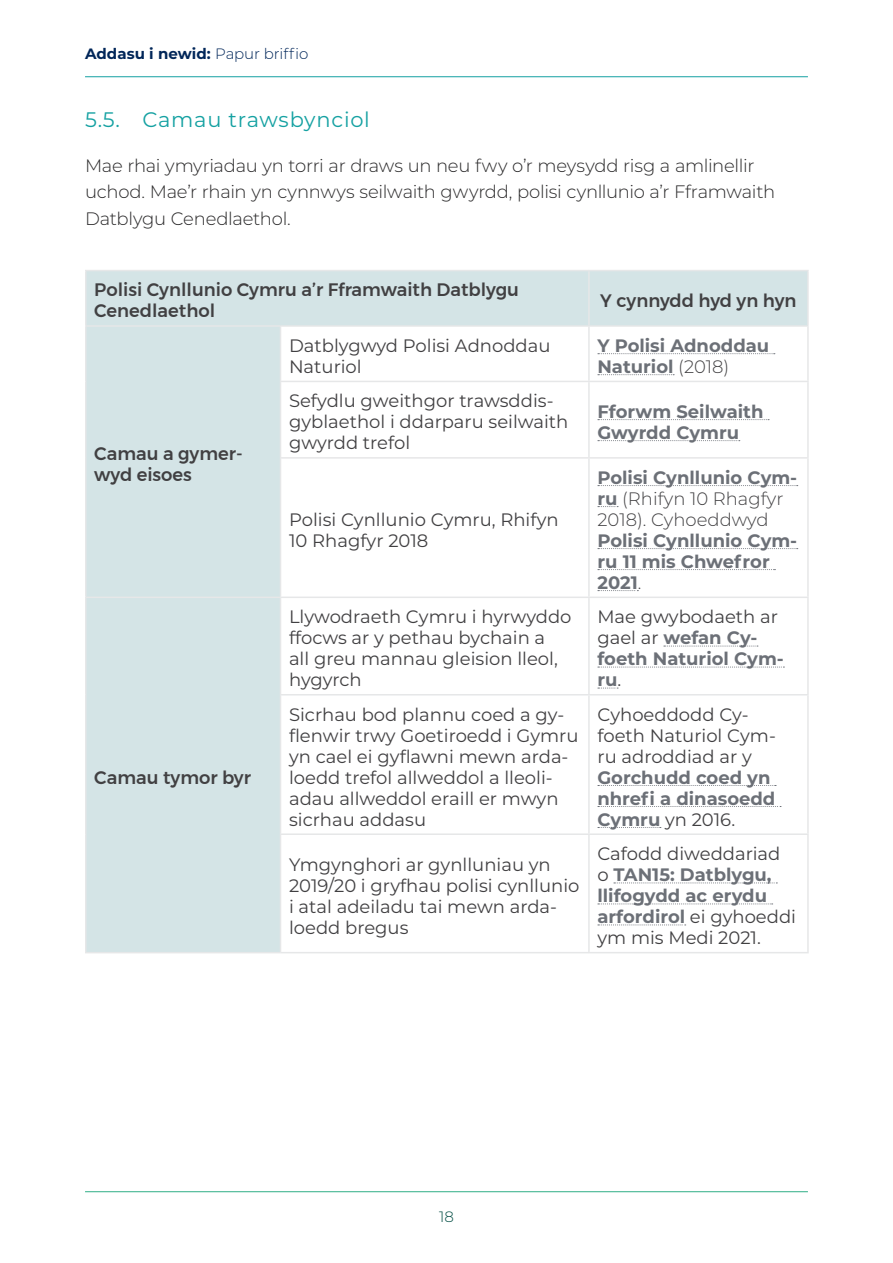
<style>
.page{position:relative;width:893px;height:1263px;background:#fff}
.page>*{position:absolute;margin:0;border:0;box-sizing:border-box;transform-origin:0 0}
.t1{font:21px "Montserrat";letter-spacing:.035em;color:#15a1a2}
.t2{font:18px/21px "Montserrat";color:#414042}
.t3{font:700 18px/21px "Montserrat";color:#6c7077}
.t4{font:300 18px/26.2px "Montserrat";letter-spacing:-.015em;color:#292829}
.t5{font:500 18px/21px "Montserrat";color:#414042}
.t6{font:300 18px/21px "Montserrat";color:#414042}
.t7{font:700 15px "Montserrat";color:#002659}
.t8{font:300 15px "Montserrat";color:#004c42}
.s1{font-weight:300}
.s2{font-weight:300;color:#414042}
.s3{font-weight:700;color:#6c7077}
.s4{font-weight:400;color:#414042}
</style>
<div class="page">
<hr style="left:85px;top:1191px;width:723px;height:1px;background:#30af87">
<hr style="left:85px;top:76px;width:723px;height:1px;background:#15a1a2">
<svg style="left:87px;top:271px;width:720px;height:681px"></svg>
<hr style="left:85px;top:270px;width:195px;height:1px;background:#e6e7e8">
<hr style="left:85px;top:271px;width:2px;height:54px;background:#e6e7e8">
<hr style="left:280px;top:270px;width:309px;height:1px;background:#e6e7e8">
<hr style="left:589px;top:270px;width:220px;height:1px;background:#e6e7e8">
<hr style="left:588px;top:271px;width:2px;height:54px;background:#e6e7e8">
<hr style="left:807px;top:271px;width:2px;height:54px;background:#e6e7e8">
<hr style="left:85px;top:325px;width:195px;height:2px;background:#e6e7e8">
<hr style="left:85px;top:327px;width:2px;height:54px;background:#e6e7e8">
<hr style="left:85px;top:381px;width:2px;height:77px;background:#e6e7e8">
<hr style="left:85px;top:458px;width:2px;height:138px;background:#e6e7e8">
<hr style="left:280px;top:325px;width:309px;height:2px;background:#e6e7e8">
<hr style="left:280px;top:327px;width:1px;height:54px;background:#e6e7e8">
<hr style="left:589px;top:325px;width:220px;height:2px;background:#e6e7e8">
<hr style="left:588px;top:327px;width:2px;height:54px;background:#e6e7e8">
<hr style="left:807px;top:327px;width:2px;height:54px;background:#e6e7e8">
<hr style="left:280px;top:381px;width:309px;height:1px;background:#e6e7e8">
<hr style="left:280px;top:382px;width:1px;height:75px;background:#e6e7e8">
<hr style="left:589px;top:381px;width:220px;height:1px;background:#e6e7e8">
<hr style="left:588px;top:382px;width:2px;height:75px;background:#e6e7e8">
<hr style="left:807px;top:382px;width:2px;height:75px;background:#e6e7e8">
<hr style="left:280px;top:457px;width:309px;height:2px;background:#e6e7e8">
<hr style="left:280px;top:459px;width:1px;height:137px;background:#e6e7e8">
<hr style="left:589px;top:457px;width:220px;height:2px;background:#e6e7e8">
<hr style="left:588px;top:459px;width:2px;height:137px;background:#e6e7e8">
<hr style="left:807px;top:459px;width:2px;height:137px;background:#e6e7e8">
<hr style="left:85px;top:596px;width:195px;height:2px;background:#e6e7e8">
<hr style="left:85px;top:598px;width:2px;height:97px;background:#e6e7e8">
<hr style="left:85px;top:695px;width:2px;height:139px;background:#e6e7e8">
<hr style="left:85px;top:834px;width:2px;height:118px;background:#e6e7e8">
<hr style="left:85px;top:952px;width:195px;height:1px;background:#e6e7e8">
<hr style="left:280px;top:596px;width:309px;height:2px;background:#e6e7e8">
<hr style="left:280px;top:598px;width:1px;height:96px;background:#e6e7e8">
<hr style="left:589px;top:596px;width:220px;height:2px;background:#e6e7e8">
<hr style="left:588px;top:598px;width:2px;height:96px;background:#e6e7e8">
<hr style="left:807px;top:598px;width:2px;height:96px;background:#e6e7e8">
<hr style="left:280px;top:694px;width:309px;height:1px;background:#e6e7e8">
<hr style="left:280px;top:695px;width:1px;height:138px;background:#e6e7e8">
<hr style="left:589px;top:694px;width:220px;height:1px;background:#e6e7e8">
<hr style="left:588px;top:695px;width:2px;height:138px;background:#e6e7e8">
<hr style="left:807px;top:695px;width:2px;height:138px;background:#e6e7e8">
<hr style="left:280px;top:833px;width:309px;height:2px;background:#e6e7e8">
<hr style="left:280px;top:835px;width:1px;height:117px;background:#e6e7e8">
<hr style="left:589px;top:833px;width:220px;height:2px;background:#e6e7e8">
<hr style="left:588px;top:835px;width:2px;height:117px;background:#e6e7e8">
<hr style="left:807px;top:835px;width:2px;height:117px;background:#e6e7e8">
<hr style="left:280px;top:952px;width:309px;height:1px;background:#e6e7e8">
<hr style="left:589px;top:952px;width:220px;height:1px;background:#e6e7e8">
<svg style="left:598px;top:353px;width:177px;height:1px"></svg>
<svg style="left:598px;top:374px;width:76px;height:1px"></svg>
<svg style="left:598px;top:419px;width:171px;height:1px"></svg>
<svg style="left:598px;top:440px;width:142px;height:1px"></svg>
<svg style="left:598px;top:485px;width:200px;height:1px"></svg>
<svg style="left:598px;top:506px;width:20px;height:1px"></svg>
<svg style="left:598px;top:548px;width:200px;height:1px"></svg>
<svg style="left:598px;top:569px;width:177px;height:1px"></svg>
<svg style="left:598px;top:590px;width:40px;height:1px"></svg>
<svg style="left:664px;top:646px;width:94px;height:1px"></svg>
<svg style="left:598px;top:667px;width:186px;height:1px"></svg>
<svg style="left:598px;top:688px;width:20px;height:1px"></svg>
<svg style="left:598px;top:785px;width:178px;height:1px"></svg>
<svg style="left:598px;top:806px;width:183px;height:1px"></svg>
<svg style="left:598px;top:827px;width:63px;height:1px"></svg>
<svg style="left:614px;top:882px;width:163px;height:1px"></svg>
<svg style="left:598px;top:903px;width:175px;height:1px"></svg>
<svg style="left:598px;top:924px;width:88px;height:1px"></svg>
<p class="t7" style="left:85px;top:43px;width:225px">Addasu i newid: <span class="s1">Papur briffio</span></p>
<p class="t1" style="left:85px;top:105px;width:286px">5.5. Camau trawsbynciol</p>
<p class="t4" style="left:85px;top:152px;width:692px">Mae rhai ymyriadau yn torri ar draws un neu fwy o’r meysydd risg a amlinellir uchod. Mae’r rhain yn cynnwys seilwaith gwyrdd, polisi cynllunio a’r Fframwaith<br>Datblygu Cenedlaethol.</p>
<p class="t5" style="left:94px;top:279px;width:426px">Polisi Cynllunio Cymru a’r Fframwaith Datblygu<br>Cenedlaethol</p>
<p class="t5" style="left:600px;top:290px;width:198px">Y cynnydd hyd yn hyn</p>
<p class="t5" style="left:94px;top:442px;width:150px;line-height:21.6px">Camau a gymer&shy;wyd eisoes</p>
<p class="t5" style="left:94px;top:767px;width:158px">Camau tymor byr</p>
<p class="t2" style="left:289px;top:334px;width:263px">Datblygwyd Polisi Adnoddau<br>Naturiol</p>
<p class="t3" style="left:597px;top:334px;width:173px">Y Polisi Adnoddau<br>Naturiol <span class="s2">(2018)</span></p>
<p class="t2" style="left:289px;top:390px;width:281px">Sefydlu gweithgor trawsddis&shy;gyblaethol i ddarparu seilwaith gwyrdd trefol</p>
<p class="t3" style="left:597px;top:400px;width:168px">Fforwm Seilwaith<br>Gwyrdd Cymru</p>
<p class="t2" style="left:289px;top:508px;width:271px">Polisi Cynllunio Cymru, Rhifyn<br>10 Rhagfyr 2018</p>
<p class="t6" style="left:597px;top:466px;width:201px"><span class="s3">Polisi Cynllunio Cym&shy;ru</span> (Rhifyn 10 Rhagfyr<br>2018). Cyhoeddwyd</p>
<p class="t3" style="left:597px;top:529px;width:201px">Polisi Cynllunio Cym&shy;ru 11 mis Chwefror<br>2021<span class="s2">.</span></p>
<p class="t2" style="left:289px;top:606px;width:284px">Llywodraeth Cymru i hyrwyddo ffocws ar y pethau bychain a<br>all greu mannau gleision lleol, hygyrch</p>
<p class="t3" style="left:597px;top:605px;width:188px"><span class="s4">Mae gwybodaeth ar gael ar</span> wefan Cy&shy;foeth Naturiol Cym&shy;ru<span class="s4">.</span></p>
<p class="t2" style="left:289px;top:703px;width:291px">Sicrhau bod plannu coed a gy&shy;flenwir trwy Goetiroedd i Gymru yn cael ei gyflawni mewn arda&shy;loedd trefol allweddol a lleoli&shy;adau allweddol eraill er mwyn sicrhau addasu</p>
<p class="t2" style="left:597px;top:703px;width:180px">Cyhoeddodd Cy&shy;foeth Naturiol Cym&shy;ru adroddiad ar y</p>
<p class="t3" style="left:597px;top:766px;width:179px">Gorchudd coed yn nhrefi a dinasoedd<br>Cymru <span class="s4">yn 2016.</span></p>
<p class="t2" style="left:289px;top:853px;width:292px">Ymgynghori ar gynlluniau yn<br>2019/20 i gryfhau polisi cynllunio i atal adeiladu tai mewn arda&shy;loedd bregus</p>
<p class="t2" style="left:597px;top:843px;width:200px">Cafodd diweddariad o <span class="s3">TAN15: Datblygu, llifogydd ac erydu arfordirol</span> ei gyhoeddi ym mis Medi 2021.</p>
<p class="t8" style="left:439px;top:1207px;width:16px">18</p>
</div>
